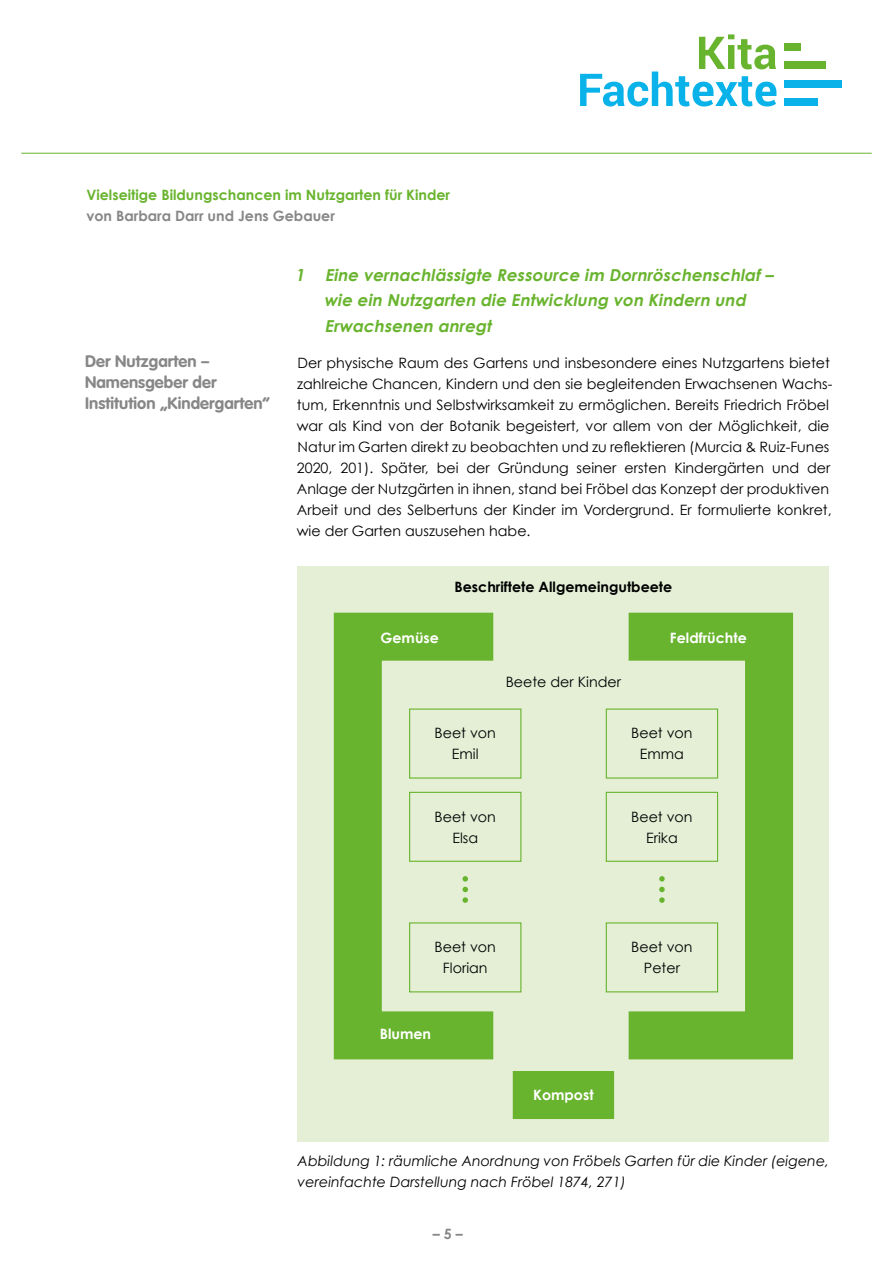
<style>
.page{position:relative;width:893px;height:1263px;background:#fff}
.page>*{position:absolute;margin:0;border:0;box-sizing:border-box;transform-origin:0 0}
.t1{font:italic 700 16.5px/25.5px "Century Gothic";color:#69b42e}
.t2{font:700 16.5px/21px "VAG Rounded";letter-spacing:.005em;color:#878787}
.t3{font:14.25px/21px "Century Gothic";color:#000;text-align:center}
.t4{font:italic 14.25px/21px "Century Gothic";color:#000}
.t5{font:700 14.25px "Century Gothic";color:#69b42e}
.t6{font:700 14.25px "Century Gothic";color:#878787}
.t7{font:700 14.25px "Century Gothic";color:#fff}
.t8{font:700 14.25px "Century Gothic";color:#000}
</style>
<div class="page">
<hr style="left:21px;top:153px;width:851px;height:1px;background:#69b42e">
<svg style="left:580px;top:34px;width:196px;height:72px"></svg>
<div style="left:784px;top:61px;width:42px;height:8px;background:#68b42e"></div>
<div style="left:784px;top:43px;width:17px;height:8px;background:#68b42e"></div>
<div style="left:784px;top:80px;width:58px;height:8px;background:#09b3e9"></div>
<div style="left:784px;top:98px;width:33px;height:8px;background:#09b3e9"></div>
<div style="left:298px;top:566px;width:531px;height:576px;background:#e4efd6"></div>
<div style="left:334px;top:613px;width:183px;height:446px;border:48px solid #69b42e"></div>
<div style="left:605px;top:613px;width:188px;height:446px;border:48px solid #69b42e"></div>
<div style="left:409px;top:708px;width:112px;height:70px;border:1px solid #69b42e"></div>
<div style="left:606px;top:708px;width:112px;height:70px;border:1px solid #69b42e"></div>
<div style="left:409px;top:792px;width:112px;height:70px;border:1px solid #69b42e"></div>
<div style="left:606px;top:792px;width:112px;height:70px;border:1px solid #69b42e"></div>
<div style="left:409px;top:922px;width:112px;height:70px;border:1px solid #69b42e"></div>
<div style="left:606px;top:922px;width:112px;height:70px;border:1px solid #69b42e"></div>
<div style="left:513px;top:1071px;width:101px;height:48px;background:#69b42e"></div>
<svg style="left:462px;top:876px;width:6px;height:5px"></svg>
<svg style="left:462px;top:887px;width:6px;height:16px"></svg>
<svg style="left:659px;top:876px;width:6px;height:5px"></svg>
<svg style="left:659px;top:887px;width:6px;height:16px"></svg>
<p class="t5" style="left:86px;top:186px;width:365px">Vielseitige Bildungschancen im Nutzgarten für Kinder</p>
<p class="t6" style="left:86px;top:207px;width:250px">von Barbara Darr und Jens Gebauer</p>
<p class="t2" style="left:85px;top:352px;width:186px">Der Nutzgarten –<br>Namensgeber der<br>Institution „Kindergarten“</p>
<p class="t1" style="left:324px;top:261px;width:454px;text-indent:-29px">1 Eine vernachlässigte Ressource im Dornröschenschlaf – wie ein Nutzgarten die Entwicklung von Kindern und<br>Erwachsenen anregt</p>
<p class="t3" style="left:297px;top:352px;width:537px;text-align:left">Der physische Raum des Gartens und insbesondere eines Nutzgartens bietet zahlreiche Chancen, Kindern und den sie begleitenden Erwachsenen Wachs&shy;tum, Erkenntnis und Selbstwirksamkeit zu ermöglichen. Bereits Friedrich Fröbel war als Kind von der Botanik begeistert, vor allem von der Möglichkeit, die Natur im Garten direkt zu beobachten und zu reflektieren (Murcia &amp; Ruiz-Funes 2020, 201). Später, bei der Gründung seiner ersten Kindergärten und der Anlage der Nutzgärten in ihnen, stand bei Fröbel das Konzept der produktiven Arbeit und des Selbertuns der Kinder im Vordergrund. Er formulierte konkret, wie der Garten auszusehen habe.</p>
<p class="t8" style="left:455px;top:578px;width:219px">Beschriftete Allgemeingutbeete</p>
<p class="t7" style="left:380px;top:629px;width:60px">Gemüse</p>
<p class="t7" style="left:670px;top:629px;width:78px">Feldfrüchte</p>
<p class="t3" style="left:506px;top:671px;width:117px">Beete der Kinder</p>
<p class="t3" style="left:435px;top:722px;width:63px">Beet von<br>Emil</p>
<p class="t3" style="left:631px;top:722px;width:63px">Beet von<br>Emma</p>
<p class="t3" style="left:435px;top:806px;width:63px">Beet von<br>Elsa</p>
<p class="t3" style="left:631px;top:806px;width:63px">Beet von<br>Erika</p>
<p class="t3" style="left:435px;top:936px;width:63px">Beet von<br>Florian</p>
<p class="t3" style="left:631px;top:936px;width:63px">Beet von<br>Peter</p>
<p class="t7" style="left:380px;top:1024px;width:53px">Blumen</p>
<p class="t7" style="left:533px;top:1086px;width:62px">Kompost</p>
<p class="t4" style="left:298px;top:1150px;width:533px">Abbildung 1: räumliche Anordnung von Fröbels Garten für die Kinder (eigene, vereinfachte Darstellung nach Fröbel 1874, 271)</p>
<p class="t6" style="left:433px;top:1225px;width:32px">– 5 –</p>
</div>
